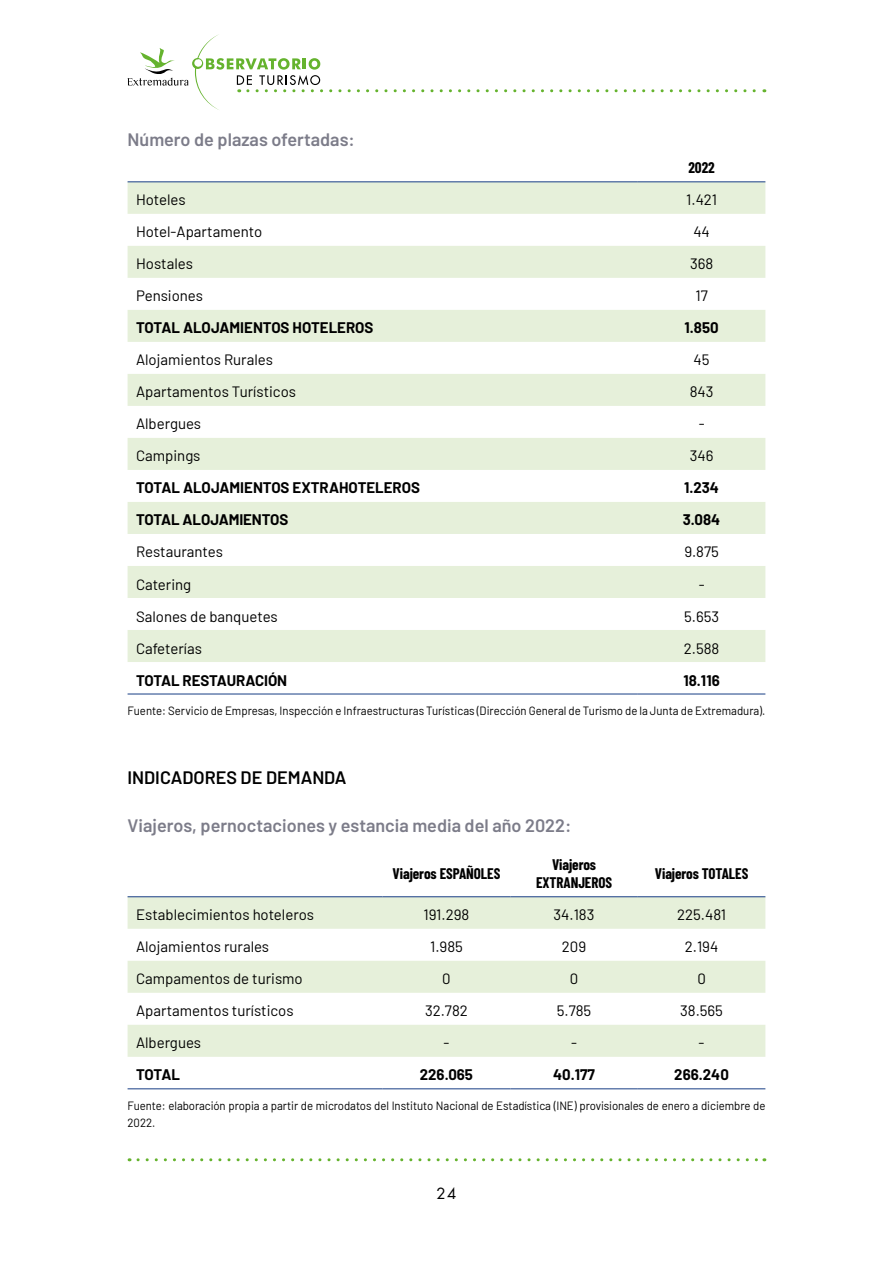
<style>
.page{position:relative;width:893px;height:1263px;background:#fff}
.page>*{position:absolute;margin:0;border:0;box-sizing:border-box;transform-origin:0 0}
.t1{font:600 18px "Barlow";color:#7c7c89}
.t2{font:600 18px "Barlow";color:#000}
.t3{font:15px "Barlow";color:#000}
.t4{font:700 15px "Barlow";color:#000}
.t5{font:700 15px/18px "Barlow Condensed";letter-spacing:-.005em;color:#000;text-align:center}
.t6{font:15px "Futura Std";color:#000}
.t7{font:12px/16.6px "Barlow";letter-spacing:-.005em;color:#000;scale:.95 1}
</style>
<div class="page">
<svg style="left:128px;top:34px;width:637px;height:76px"></svg>
<svg style="left:138px;top:1158px;width:627px;height:3px"></svg>
<svg style="left:128px;top:182px;width:637px;height:480px;fill:#e6f0da"></svg>
<hr style="left:128px;top:181px;width:510px;height:1px;background:#315392">
<hr style="left:638px;top:181px;width:127px;height:1px;background:#315392">
<hr style="left:128px;top:693px;width:510px;height:1px;background:#315392">
<hr style="left:638px;top:693px;width:127px;height:1px;background:#315392">
<svg style="left:128px;top:897px;width:637px;height:160px;fill:#e6f0da"></svg>
<hr style="left:128px;top:896px;width:255px;height:1px;background:#315392">
<hr style="left:383px;top:896px;width:127px;height:1px;background:#315392">
<hr style="left:510px;top:896px;width:128px;height:1px;background:#315392">
<hr style="left:638px;top:896px;width:127px;height:1px;background:#315392">
<hr style="left:128px;top:1088px;width:255px;height:1px;background:#315392">
<hr style="left:383px;top:1088px;width:127px;height:1px;background:#315392">
<hr style="left:510px;top:1088px;width:128px;height:1px;background:#315392">
<hr style="left:638px;top:1088px;width:127px;height:1px;background:#315392">
<p class="t1" style="left:128px;top:126px;width:229px">Número de plazas ofertadas:</p>
<p class="t5" style="left:688px;top:158px;width:28px">2022</p>
<p class="t3" style="left:136px;top:189px;width:51px">Hoteles</p>
<p class="t3" style="left:686px;top:189px;width:32px">1.421</p>
<p class="t3" style="left:136px;top:221px;width:128px">Hotel-Apartamento</p>
<p class="t3" style="left:693px;top:221px;width:18px">44</p>
<p class="t3" style="left:136px;top:253px;width:58px">Hostales</p>
<p class="t3" style="left:690px;top:253px;width:25px">368</p>
<p class="t3" style="left:136px;top:285px;width:68px">Pensiones</p>
<p class="t3" style="left:695px;top:285px;width:14px">17</p>
<p class="t4" style="left:136px;top:317px;width:239px">TOTAL ALOJAMIENTOS HOTELEROS</p>
<p class="t4" style="left:685px;top:317px;width:36px">1.850</p>
<p class="t3" style="left:136px;top:349px;width:138px">Alojamientos Rurales</p>
<p class="t3" style="left:694px;top:349px;width:17px">45</p>
<p class="t3" style="left:136px;top:381px;width:162px">Apartamentos Turísticos</p>
<p class="t3" style="left:690px;top:381px;width:25px">843</p>
<p class="t3" style="left:136px;top:413px;width:67px">Albergues</p>
<p class="t3" style="left:699px;top:413px;width:7px">-</p>
<p class="t3" style="left:136px;top:445px;width:66px">Campings</p>
<p class="t3" style="left:690px;top:445px;width:25px">346</p>
<p class="t4" style="left:136px;top:477px;width:285px">TOTAL ALOJAMIENTOS EXTRAHOTELEROS</p>
<p class="t4" style="left:684px;top:477px;width:36px">1.234</p>
<p class="t4" style="left:136px;top:509px;width:154px">TOTAL ALOJAMIENTOS</p>
<p class="t4" style="left:683px;top:509px;width:39px">3.084</p>
<p class="t3" style="left:136px;top:541px;width:88px">Restaurantes</p>
<p class="t3" style="left:684px;top:541px;width:36px">9.875</p>
<p class="t3" style="left:136px;top:573px;width:57px">Catering</p>
<p class="t3" style="left:699px;top:573px;width:7px">-</p>
<p class="t3" style="left:136px;top:605px;width:143px">Salones de banquetes</p>
<p class="t3" style="left:684px;top:605px;width:37px">5.653</p>
<p class="t3" style="left:136px;top:637px;width:67px">Cafeterías</p>
<p class="t3" style="left:684px;top:637px;width:37px">2.588</p>
<p class="t4" style="left:136px;top:669px;width:153px">TOTAL RESTAURACIÓN</p>
<p class="t4" style="left:683px;top:669px;width:38px">18.116</p>
<p class="t7" style="left:128px;top:702px;width:673px">Fuente: Servicio de Empresas, Inspección e Infraestructuras Turísticas (Dirección General de Turismo de la Junta de Extremadura).</p>
<p class="t2" style="left:128px;top:764px;width:220px">INDICADORES DE DEMANDA</p>
<p class="t1" style="left:128px;top:812px;width:445px">Viajeros, pernoctaciones y estancia media del año 2022:</p>
<p class="t5" style="left:393px;top:864px;width:109px">Viajeros ESPAÑOLES</p>
<p class="t5" style="left:536px;top:855px;width:78px">Viajeros<br>EXTRANJEROS</p>
<p class="t5" style="left:655px;top:864px;width:95px">Viajeros TOTALES</p>
<p class="t3" style="left:136px;top:904px;width:180px">Establecimientos hoteleros</p>
<p class="t3" style="left:424px;top:904px;width:47px">191.298</p>
<p class="t3" style="left:554px;top:904px;width:42px">34.183</p>
<p class="t3" style="left:677px;top:904px;width:50px">225.481</p>
<p class="t3" style="left:136px;top:936px;width:135px">Alojamientos rurales</p>
<p class="t3" style="left:430px;top:936px;width:34px">1.985</p>
<p class="t3" style="left:562px;top:936px;width:26px">209</p>
<p class="t3" style="left:685px;top:936px;width:35px">2.194</p>
<p class="t3" style="left:136px;top:968px;width:168px">Campamentos de turismo</p>
<p class="t3" style="left:442px;top:968px;width:10px">0</p>
<p class="t3" style="left:570px;top:968px;width:10px">0</p>
<p class="t3" style="left:697px;top:968px;width:10px">0</p>
<p class="t3" style="left:136px;top:1000px;width:159px">Apartamentos turísticos</p>
<p class="t3" style="left:425px;top:1000px;width:44px">32.782</p>
<p class="t3" style="left:557px;top:1000px;width:36px">5.785</p>
<p class="t3" style="left:680px;top:1000px;width:44px">38.565</p>
<p class="t3" style="left:136px;top:1032px;width:67px">Albergues</p>
<p class="t3" style="left:443px;top:1032px;width:7px">-</p>
<p class="t3" style="left:571px;top:1032px;width:7px">-</p>
<p class="t3" style="left:699px;top:1032px;width:7px">-</p>
<p class="t4" style="left:136px;top:1064px;width:46px">TOTAL</p>
<p class="t4" style="left:420px;top:1064px;width:55px">226.065</p>
<p class="t4" style="left:553px;top:1064px;width:43px">40.177</p>
<p class="t4" style="left:674px;top:1064px;width:56px">266.240</p>
<p class="t7" style="left:128px;top:1097px;width:673px">Fuente: elaboración propia a partir de microdatos del Instituto Nacional de Estadística (INE) provisionales de enero a diciembre de<br>2022.</p>
<p class="t6" style="left:436px;top:1184px;width:22px">24</p>
</div>
